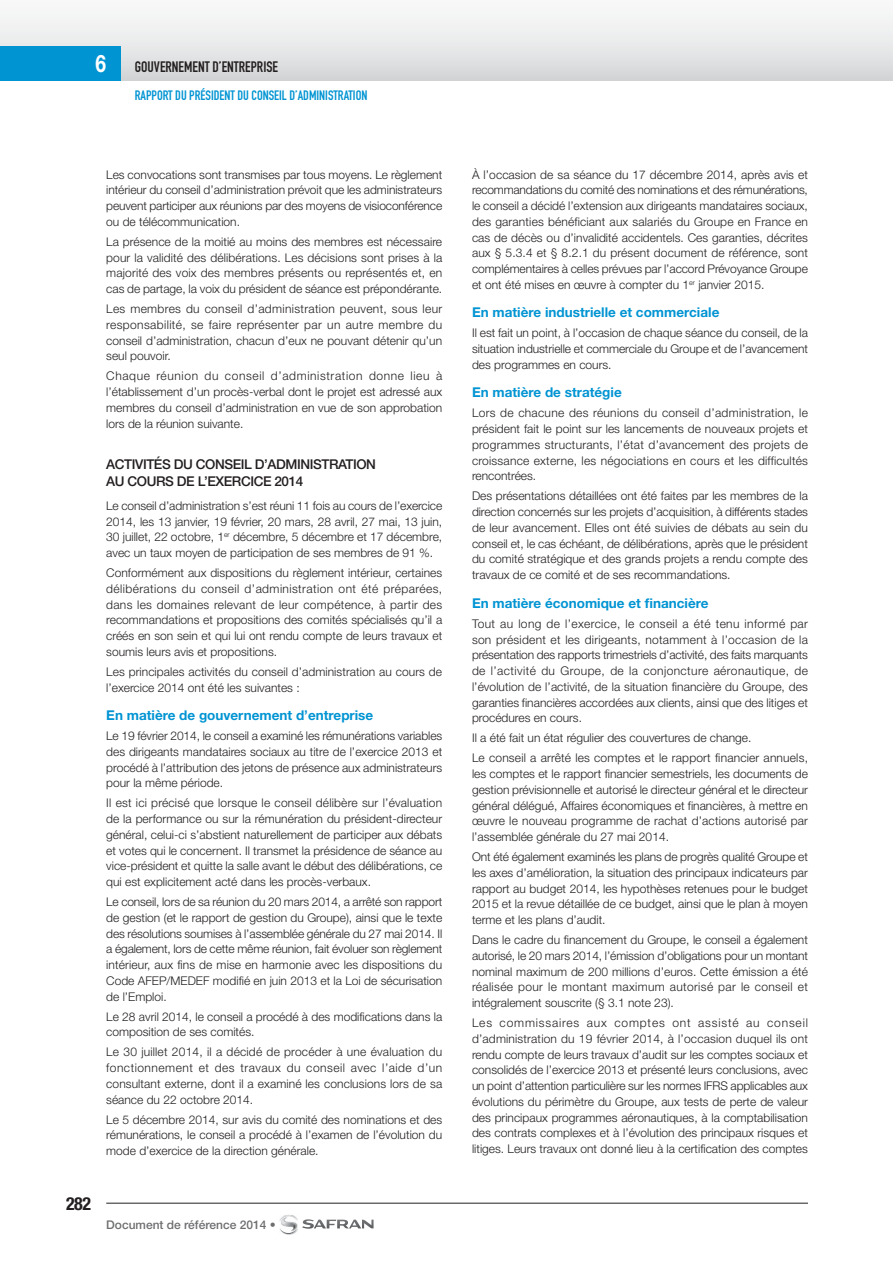
<style>
.page{position:relative;width:893px;height:1263px;background:#fff}
.page>*{position:absolute;margin:0;border:0;box-sizing:border-box;transform-origin:0 0}
.t1{font:700 condensed 18px "Helvetica Neue LT Std";color:#231f20}
.t2{font:15px "DIN Engschrift Std";color:#231f20}
.t3{font:700 13.5px "Helvetica Neue LT Std";color:#0094d3}
.t4{font:500 13.5px/16.2px "Helvetica Neue LT Std";letter-spacing:-.03em;color:#231f20}
.t5{font:13.5px "DIN Engschrift Std";color:#0094d3}
.t6{font:300 12px/15.8px "Helvetica Neue LT Std";color:#231f20;text-align:justify}
.t7{font:500 12px "Helvetica Neue LT Std";color:#6d6e70}
.s1{font-family:"Helvetica Neue LT Std";font-weight:700;font-size:24px;color:#fff}
</style>
<div class="page">
<hr style="left:106px;top:1203px;width:702px;height:1px;background:#231f20">
<svg style="left:281px;top:1218px;width:92px;height:13px"></svg>
<img style="left:279px;top:1215px;width:18px;height:7px">
<img style="left:280px;top:1228px;width:17px;height:6px">
<div style="left:0;top:0;width:893px;height:80px;background:linear-gradient(to bottom,#fcfcfd,#d6d8d9)"></div>
<div style="left:0;top:46px;width:120px;height:34px;background:#0094d3"></div>
<p class="t2" style="left:96px;top:61px;width:184px"><span class="s1">6</span> GOUVERNEMENT D’ENTREPRISE</p>
<p class="t5" style="left:135px;top:90px;width:234px">RAPPORT DU PRÉSIDENT DU CONSEIL D’ADMINISTRATION</p>
<p class="t6" style="left:106px;top:168px;width:337px">Les convocations sont transmises par tous moyens. Le règlement intérieur du conseil d’administration prévoit que les administrateurs peuvent participer aux réunions par des moyens de visioconférence ou de télécommunication.</p>
<p class="t6" style="left:106px;top:235px;width:337px">La présence de la moitié au moins des membres est nécessaire pour la validité des délibérations. Les décisions sont prises à la majorité des voix des membres présents ou représentés et, en cas de partage, la voix du président de séance est prépondérante.</p>
<p class="t6" style="left:106px;top:303px;width:337px">Les membres du conseil d’administration peuvent, sous leur responsabilité, se faire représenter par un autre membre du conseil d’administration, chacun d’eux ne pouvant détenir qu’un seul pouvoir.</p>
<p class="t6" style="left:106px;top:370px;width:337px">Chaque réunion du conseil d’administration donne lieu à l’établissement d’un procès-verbal dont le projet est adressé aux membres du conseil d’administration en vue de son approbation lors de la réunion suivante.</p>
<p class="t4" style="left:106px;top:458px;width:271px">ACTIVITÉS DU CONSEIL D’ADMINISTRATION<br>AU COURS DE L’EXERCICE 2014</p>
<p class="t6" style="left:106px;top:499px;width:337px">Le conseil d’administration s’est réuni 11 fois au cours de l’exercice 2014, les 13 janvier, 19 février, 20 mars, 28 avril, 27 mai, 13 juin, 30 juillet, 22 octobre, 1<sup>er</sup> décembre, 5 décembre et 17 décembre, avec un taux moyen de participation de ses membres de 91 %.</p>
<p class="t6" style="left:106px;top:566px;width:337px">Conformément aux dispositions du règlement intérieur, certaines délibérations du conseil d’administration ont été préparées, dans les domaines relevant de leur compétence, à partir des recommandations et propositions des comités spécialisés qu’il a créés en son sein et qui lui ont rendu compte de leurs travaux et soumis leurs avis et propositions.</p>
<p class="t6" style="left:106px;top:665px;width:337px">Les principales activités du conseil d’administration au cours de l’exercice 2014 ont été les suivantes :</p>
<p class="t3" style="left:106px;top:711px;width:268px">En matière de gouvernement d’entreprise</p>
<p class="t6" style="left:106px;top:729px;width:337px">Le 19 février 2014, le conseil a examiné les rémunérations variables des dirigeants mandataires sociaux au titre de l’exercice 2013 et procédé à l’attribution des jetons de présence aux administrateurs pour la même période.</p>
<p class="t6" style="left:106px;top:797px;width:337px">Il est ici précisé que lorsque le conseil délibère sur l’évaluation de la performance ou sur la rémunération du président-directeur général, celui-ci s’abstient naturellement de participer aux débats et votes qui le concernent. Il transmet la présidence de séance au vice-président et quitte la salle avant le début des délibérations, ce qui est explicitement acté dans les procès-verbaux.</p>
<p class="t6" style="left:106px;top:896px;width:337px">Le conseil, lors de sa réunion du 20 mars 2014, a arrêté son rapport de gestion (et le rapport de gestion du Groupe), ainsi que le texte des résolutions soumises à l’assemblée générale du 27 mai 2014. Il a également, lors de cette même réunion, fait évoluer son règlement intérieur, aux fins de mise en harmonie avec les dispositions du Code AFEP/MEDEF modifié en juin 2013 et la Loi de sécurisation de l’Emploi.</p>
<p class="t6" style="left:106px;top:1010px;width:337px">Le 28 avril 2014, le conseil a procédé à des modifications dans la composition de ses comités.</p>
<p class="t6" style="left:106px;top:1046px;width:337px">Le 30 juillet 2014, il a décidé de procéder à une évaluation du fonctionnement et des travaux du conseil avec l’aide d’un consultant externe, dont il a examiné les conclusions lors de sa séance du 22 octobre 2014.</p>
<p class="t6" style="left:106px;top:1113px;width:337px">Le 5 décembre 2014, sur avis du comité des nominations et des rémunérations, le conseil a procédé à l’examen de l’évolution du mode d’exercice de la direction générale.</p>
<h1 class="t1" style="left:66px;top:1197px;width:27px">282</h1>
<p class="t7" style="left:106px;top:1220px;width:171px">Document de référence 2014 •</p>
<p class="t6" style="left:472px;top:168px;width:337px">À l’occasion de sa séance du 17 décembre 2014, après avis et recommandations du comité des nominations et des rémunérations, le conseil a décidé l’extension aux dirigeants mandataires sociaux, des garanties bénéficiant aux salariés du Groupe en France en cas de décès ou d’invalidité accidentels. Ces garanties, décrites aux § 5.3.4 et § 8.2.1 du présent document de référence, sont complémentaires à celles prévues par l’accord Prévoyance Groupe et ont été mises en œuvre à compter du 1<sup>er</sup> janvier 2015.</p>
<p class="t3" style="left:472px;top:308px;width:249px">En matière industrielle et commerciale</p>
<p class="t6" style="left:472px;top:327px;width:337px">Il est fait un point, à l’occasion de chaque séance du conseil, de la situation industrielle et commerciale du Groupe et de l’avancement des programmes en cours.</p>
<p class="t3" style="left:472px;top:388px;width:151px">En matière de stratégie</p>
<p class="t6" style="left:472px;top:407px;width:337px">Lors de chacune des réunions du conseil d’administration, le président fait le point sur les lancements de nouveaux projets et programmes structurants, l’état d’avancement des projets de croissance externe, les négociations en cours et les difficultés rencontrées.</p>
<p class="t6" style="left:472px;top:490px;width:337px">Des présentations détaillées ont été faites par les membres de la direction concernés sur les projets d’acquisition, à différents stades de leur avancement. Elles ont été suivies de débats au sein du conseil et, le cas échéant, de délibérations, après que le président du comité stratégique et des grands projets a rendu compte des travaux de ce comité et de ses recommandations.</p>
<p class="t3" style="left:472px;top:598px;width:238px">En matière économique et financière</p>
<p class="t6" style="left:472px;top:617px;width:337px">Tout au long de l’exercice, le conseil a été tenu informé par son président et les dirigeants, notamment à l’occasion de la présentation des rapports trimestriels d’activité, des faits marquants de l’activité du Groupe, de la conjoncture aéronautique, de l’évolution de l’activité, de la situation financière du Groupe, des garanties financières accordées aux clients, ainsi que des litiges et procédures en cours.</p>
<p class="t6" style="left:472px;top:729px;width:337px;line-height:20px">Il a été fait un état régulier des couvertures de change.<br>Le conseil a arrêté les comptes et le rapport financier annuels,</p>
<p class="t6" style="left:472px;top:767px;width:337px">les comptes et le rapport financier semestriels, les documents de gestion prévisionnelle et autorisé le directeur général et le directeur général délégué, Affaires économiques et financières, à mettre en œuvre le nouveau programme de rachat d’actions autorisé par l’assemblée générale du 27 mai 2014.</p>
<p class="t6" style="left:472px;top:850px;width:337px">Ont été également examinés les plans de progrès qualité Groupe et les axes d’amélioration, la situation des principaux indicateurs par rapport au budget 2014, les hypothèses retenues pour le budget 2015 et la revue détaillée de ce budget, ainsi que le plan à moyen terme et les plans d’audit.</p>
<p class="t6" style="left:472px;top:933px;width:337px">Dans le cadre du financement du Groupe, le conseil a également autorisé, le 20 mars 2014, l’émission d’obligations pour un montant nominal maximum de 200 millions d’euros. Cette émission a été réalisée pour le montant maximum autorisé par le conseil et intégralement souscrite (§ 3.1 note 23).</p>
<p class="t6" style="left:472px;top:1016px;width:337px">Les commissaires aux comptes ont assisté au conseil d’administration du 19 février 2014, à l’occasion duquel ils ont rendu compte de leurs travaux d’audit sur les comptes sociaux et consolidés de l’exercice 2013 et présenté leurs conclusions, avec un point d’attention particulière sur les normes IFRS applicables aux évolutions du périmètre du Groupe, aux tests de perte de valeur des principaux programmes aéronautiques, à la comptabilisation des contrats complexes et à l’évolution des principaux risques et litiges. Leurs travaux ont donné lieu à la certification des comptes</p>
</div>
